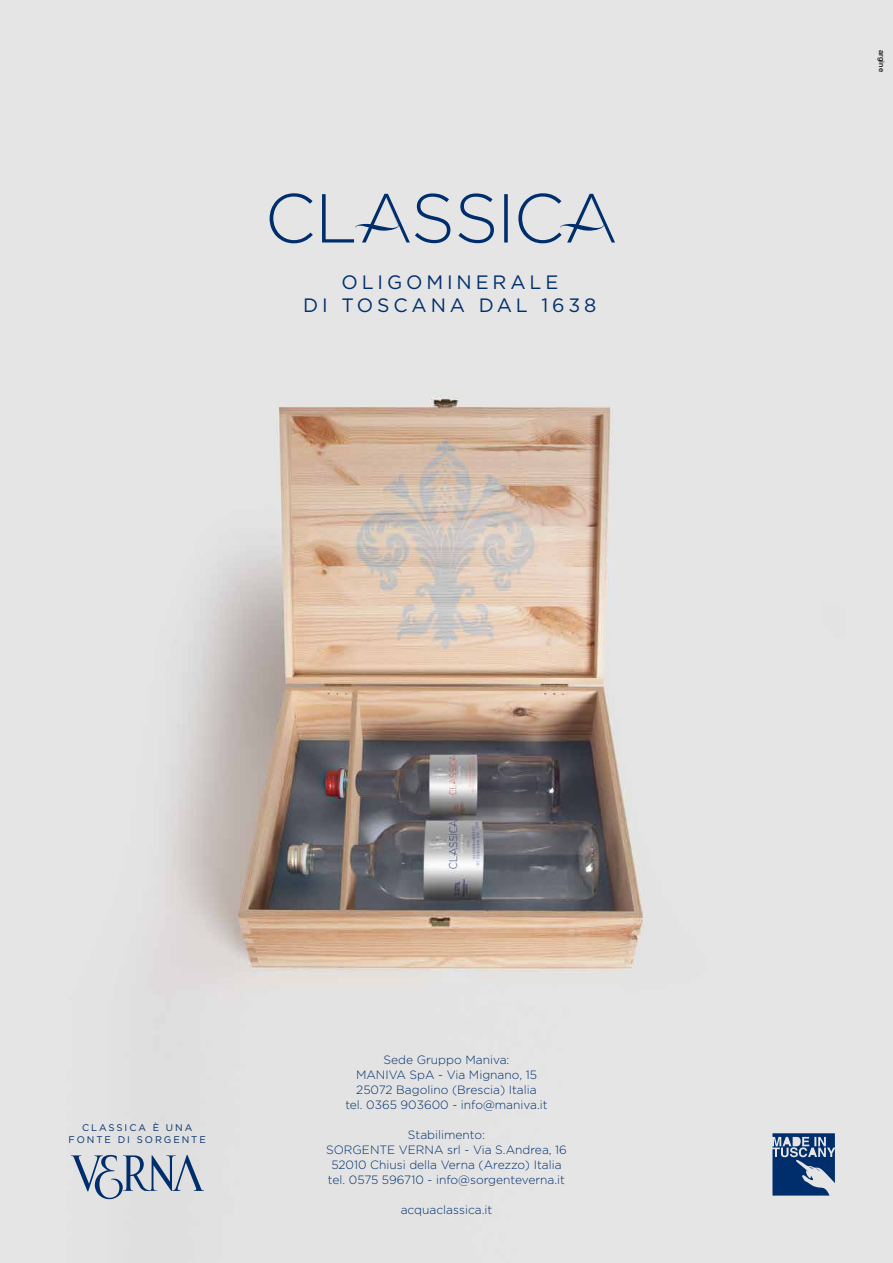
<style>
.page{position:relative;width:893px;height:1263px;background:#fff}
.page>*{position:absolute;margin:0;border:0;box-sizing:border-box;transform-origin:0 0}
.t1{font:19.35px/23.2px "Gotham";letter-spacing:.2em;color:#002e6d;text-align:center}
.t2{font:300 12px/15px "Gotham";color:#002e6d;text-align:center}
.t3{font:9.6px/11.6px "Gotham";letter-spacing:.2em;color:#002e6d;text-align:center}
.t4{font:500 7.5px "Helvetica Neue LT Std";color:#121212}
</style>
<div class="page">
<img style="left:0;top:0;width:893px;height:1263px">
<svg style="left:270px;top:193px;width:345px;height:50px;background:#bec6d0"></svg>
<svg style="left:71px;top:1155px;width:133px;height:44px;background:#aeb9c6"></svg>
<svg style="left:772px;top:1133px;width:63px;height:62px;background:#42628f"></svg>
<h1 class="t1" style="left:303px;top:270px;width:295px">OLIGOMINERALE<br>DI TOSCANA DAL 1638</h1>
<p class="t4" style="left:886px;top:50px;width:23px;rotate:90deg">argine</p>
<p class="t3" style="left:69px;top:1122px;width:139px">CLASSICA È UNA<br>FONTE DI SORGENTE</p>
<p class="t2" style="left:345px;top:1052px;width:204px">Sede Gruppo Maniva:<br>MANIVA SpA - Via Mignano, 15<br>25072 Bagolino (Brescia) Italia<br>tel. 0365 903600 - info@maniva.it</p>
<p class="t2" style="left:326px;top:1127px;width:242px">Stabilimento:<br>SORGENTE VERNA srl - Via S.Andrea, 16<br>52010 Chiusi della Verna (Arezzo) Italia tel. 0575 596710 - info@sorgenteverna.it</p>
<p class="t2" style="left:401px;top:1202px;width:93px">acquaclassica.it</p>
</div>
